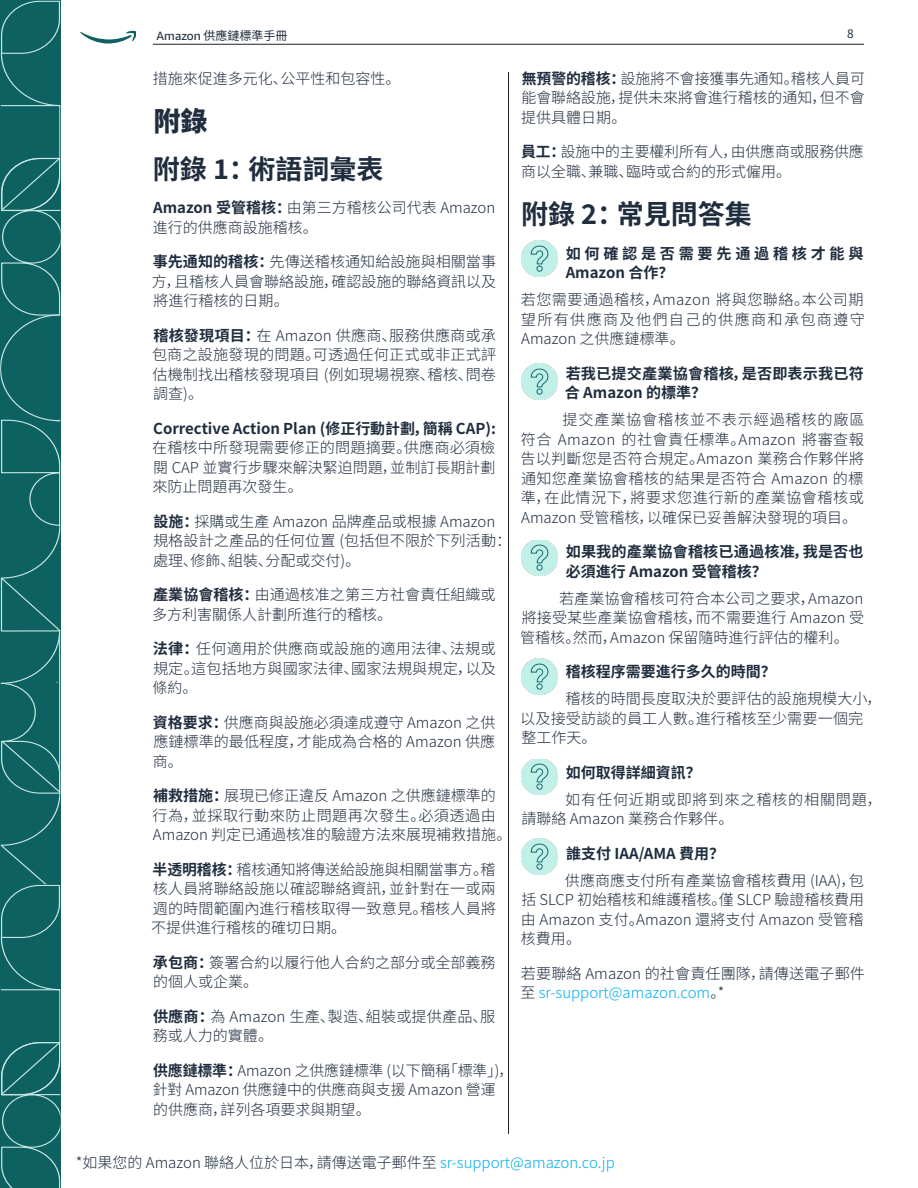
<style>
.page{position:relative;width:918px;height:1188px;background:#fff}
.page>*{position:absolute;margin:0;border:0;box-sizing:border-box;transform-origin:0 0}
.Main-Page-Title_-sm-toc{font:700 27px "Source Han Sans CN";color:#202d3e}
.Main-Page-Title{font:800 27px "Source Han Sans CN";color:#202d3e}
.Body_Text-smaller_SCS{font:300 15px/19.5px "Source Han Sans CN";color:#202d3e;text-align:justify}
.Body_Text-smaller_SCS-bold_no_toc{font:700 15px/19.5px "Source Han Sans CN";color:#202d3e}
.Body_Text-smaller_SCS-2{font:300 15px/19.5px "Source Han Sans CN";letter-spacing:.05em;color:#202d3e}
.Body_Text-smaller_SCS-bold_no_toc-2{font:700 15px/19.5px "Source Han Sans CN";letter-spacing:.245em;color:#202d3e}
.t1{font:12px "Source Han Sans CN";color:#202d3e}
.s1{font-family:"Amazon Ember"}
.s2{font-weight:700}
.s3{color:#00aeef}
</style>
<div class="page">
<div style="left:0;top:794px;width:60px;height:50px;background:#0d6161"></div>
<svg style="left:0;top:0;width:60px;height:794px;background:#176868"></svg>
<svg style="left:0;top:844px;width:60px;height:344px;background:#156766"></svg>
<svg style="left:80px;top:31px;width:56px;height:12px"></svg>
<hr style="left:153px;top:44px;width:711px;height:1px;background:#231f20">
<hr style="left:508px;top:72px;width:1px;height:1062px;background:#231f20">
<img style="left:521px;top:364px;width:36px;height:36px">
<img style="left:521px;top:240px;width:36px;height:36px">
<img style="left:521px;top:540px;width:36px;height:36px">
<img style="left:521px;top:658px;width:36px;height:36px">
<img style="left:521px;top:759px;width:36px;height:36px">
<img style="left:521px;top:838px;width:36px;height:36px">
<p class="t1" style="left:157px;top:29px;width:133px"><span class="s1">Amazon</span> 供應鏈標準手冊</p>
<p class="t1" style="left:847px;top:27px;width:8px">8</p>
<p class="Body_Text-smaller_SCS" style="left:153px;top:69px;width:249px">措施來促進多元化、公平性和包容性。</p>
<p class="Main-Page-Title" style="left:153px;top:106px;width:55px">附錄</p>
<p class="Main-Page-Title_-sm-toc" style="left:153px;top:154px;width:232px">附錄 1：術語詞彙表</p>
<p class="Body_Text-smaller_SCS" style="left:153px;top:198px;width:344px"><span class="s2">Amazon 受管稽核：</span>由第三方稽核公司代表 Amazon進行的供應商設施稽核。</p>
<p class="Body_Text-smaller_SCS" style="left:152px;top:252px;width:346px"><span class="s2">事先通知的稽核：</span>先傳送稽核通知給設施與相關當事方，且稽核人員會聯絡設施，確認設施的聯絡資訊以及將進行稽核的日期。</p>
<p class="Body_Text-smaller_SCS" style="left:152px;top:326px;width:346px"><span class="s2">稽核發現項目：</span>在 Amazon 供應商、服務供應商或承包商之設施發現的問題。可透過任何正式或非正式評估機制找出稽核發現項目 (例如現場視察、稽核、問卷調查)。</p>
<p class="Body_Text-smaller_SCS" style="left:152px;top:419px;width:345px"><span class="s2">Corrective Action Plan (修正行動計劃，簡稱 CAP):</span>在稽核中所發現需要修正的問題摘要。供應商必須檢閱 CAP 並實行步驟來解決緊迫問題，並制訂長期計劃來防止問題再次發生。</p>
<p class="Body_Text-smaller_SCS" style="left:153px;top:512px;width:360px;text-align:left"><span class="s2">設施：</span>採購或生產 Amazon 品牌產品或根據 Amazon規格設計之產品的任何位置 (包括但不限於下列活動：處理、修飾、組裝、分配或交付)。</p>
<p class="Body_Text-smaller_SCS" style="left:152px;top:585px;width:345px"><span class="s2">產業協會稽核：</span>由通過核准之第三方社會責任組織或多方利害關係人計劃所進行的稽核。</p>
<p class="Body_Text-smaller_SCS" style="left:152px;top:639px;width:345px"><span class="s2">法律：</span>任何適用於供應商或設施的適用法律、法規或規定。這包括地方與國家法律、國家法規與規定，以及條約。</p>
<p class="Body_Text-smaller_SCS" style="left:153px;top:713px;width:344px"><span class="s2">資格要求：</span>供應商與設施必須達成遵守 Amazon 之供應鏈標準的最低程度，才能成為合格的 Amazon 供應商。</p>
<p class="Body_Text-smaller_SCS" style="left:153px;top:786px;width:360px;text-align:left"><span class="s2">補救措施：</span>展現已修正違反 Amazon 之供應鏈標準的行為，並採取行動來防止問題再次發生。必須透過由<br>Amazon 判定已通過核准的驗證方法來展現補救措施。</p>
<p class="Body_Text-smaller_SCS" style="left:151px;top:860px;width:347px"><span class="s2">半透明稽核：</span>稽核通知將傳送給設施與相關當事方。稽核人員將聯絡設施以確認聯絡資訊，並針對在一或兩週的時間範圍內進行稽核取得一致意見。稽核人員將不提供進行稽核的確切日期。</p>
<p class="Body_Text-smaller_SCS" style="left:153px;top:953px;width:344px"><span class="s2">承包商：</span>簽署合約以履行他人合約之部分或全部義務的個人或企業。</p>
<p class="Body_Text-smaller_SCS" style="left:153px;top:1007px;width:344px"><span class="s2">供應商：</span>為 Amazon 生產、製造、組裝或提供產品、服務或人力的實體。</p>
<p class="Body_Text-smaller_SCS" style="left:153px;top:1061px;width:362px;text-align:left"><span class="s2">供應鏈標準：</span>Amazon 之供應鏈標準 (以下簡稱「標準」)，針對 Amazon 供應鏈中的供應商與支援 Amazon 營運的供應商，詳列各項要求與期望。</p>
<p class="Body_Text-smaller_SCS" style="left:521px;top:69px;width:345px"><span class="s2">無預警的稽核：</span>設施將不會接獲事先通知。稽核人員可能會聯絡設施，提供未來將會進行稽核的通知，但不會提供具體日期。</p>
<p class="Body_Text-smaller_SCS" style="left:521px;top:143px;width:344px"><span class="s2">員工：</span>設施中的主要權利所有人，由供應商或服務供應商以全職、兼職、臨時或合約的形式僱用。</p>
<p class="Main-Page-Title_-sm-toc" style="left:521px;top:199px;width:232px">附錄 2：常見問答集</p>
<p class="Body_Text-smaller_SCS-bold_no_toc-2" style="left:566px;top:244px;width:299px">如何確認是否需要先通過稽核才能與<br>Amazon 合作？</p>
<p class="Body_Text-smaller_SCS" style="left:521px;top:290px;width:345px">若您需要通過稽核，Amazon 將與您聯絡。本公司期望所有供應商及他們自己的供應商和承包商遵守Amazon 之供應鏈標準。</p>
<p class="Body_Text-smaller_SCS-bold_no_toc" style="left:565px;top:364px;width:301px">若我已提交產業協會稽核，是否即表示我已符合 Amazon 的標準？</p>
<p class="Body_Text-smaller_SCS" style="left:521px;top:410px;width:345px;text-indent:42px">提交產業協會稽核並不表示經過稽核的廠區符合 Amazon 的社會責任標準。Amazon 將審查報告以判斷您是否符合規定。Amazon 業務合作夥伴將通知您產業協會稽核的結果是否符合 Amazon 的標準，在此情況下，將要求您進行新的產業協會稽核或Amazon 受管稽核，以確保已妥善解決發現的項目。</p>
<p class="Body_Text-smaller_SCS-bold_no_toc" style="left:566px;top:542px;width:300px">如果我的產業協會稽核已通過核准，我是否也必須進行 Amazon 受管稽核？</p>
<p class="Body_Text-smaller_SCS" style="left:520px;top:589px;width:345px;text-indent:39px">若產業協會稽核可符合本公司之要求，Amazon將接受某些產業協會稽核，而不需要進行 Amazon 受管稽核。然而，Amazon 保留隨時進行評估的權利。</p>
<p class="Body_Text-smaller_SCS-bold_no_toc" style="left:566px;top:662px;width:211px">稽核程序需要進行多久的時間？</p>
<p class="Body_Text-smaller_SCS" style="left:520px;top:689px;width:363px;text-align:left;text-indent:45px">稽核的時間長度取決於要評估的設施規模大小，以及接受訪談的員工人數。進行稽核至少需要一個完整工作天。</p>
<p class="Body_Text-smaller_SCS-bold_no_toc" style="left:566px;top:763px;width:136px">如何取得詳細資訊？</p>
<p class="Body_Text-smaller_SCS-2" style="left:522px;top:790px;width:362px;text-indent:44px">如有任何近期或即將到來之稽核的相關問題，請聯絡 Amazon 業務合作夥伴。</p>
<p class="Body_Text-smaller_SCS-bold_no_toc" style="left:566px;top:844px;width:160px">誰支付 IAA/AMA 費用？</p>
<p class="Body_Text-smaller_SCS" style="left:521px;top:871px;width:345px;text-indent:44px">供應商應支付所有產業協會稽核費用 (IAA)，包括 SLCP 初始稽核和維護稽核。僅 SLCP 驗證稽核費用由 Amazon 支付。Amazon 還將支付 Amazon 受管稽核費用。</p>
<p class="Body_Text-smaller_SCS" style="left:520px;top:964px;width:346px">若要聯絡 Amazon 的社會責任團隊，請傳送電子郵件至 <span class="s3">sr-support@amazon.com</span>。*</p>
<p class="Body_Text-smaller_SCS" style="left:76px;top:1153px;width:540px">*如果您的 Amazon 聯絡人位於日本，請傳送電子郵件至 <span class="s3">sr-support@amazon.co.jp</span></p>
</div>
